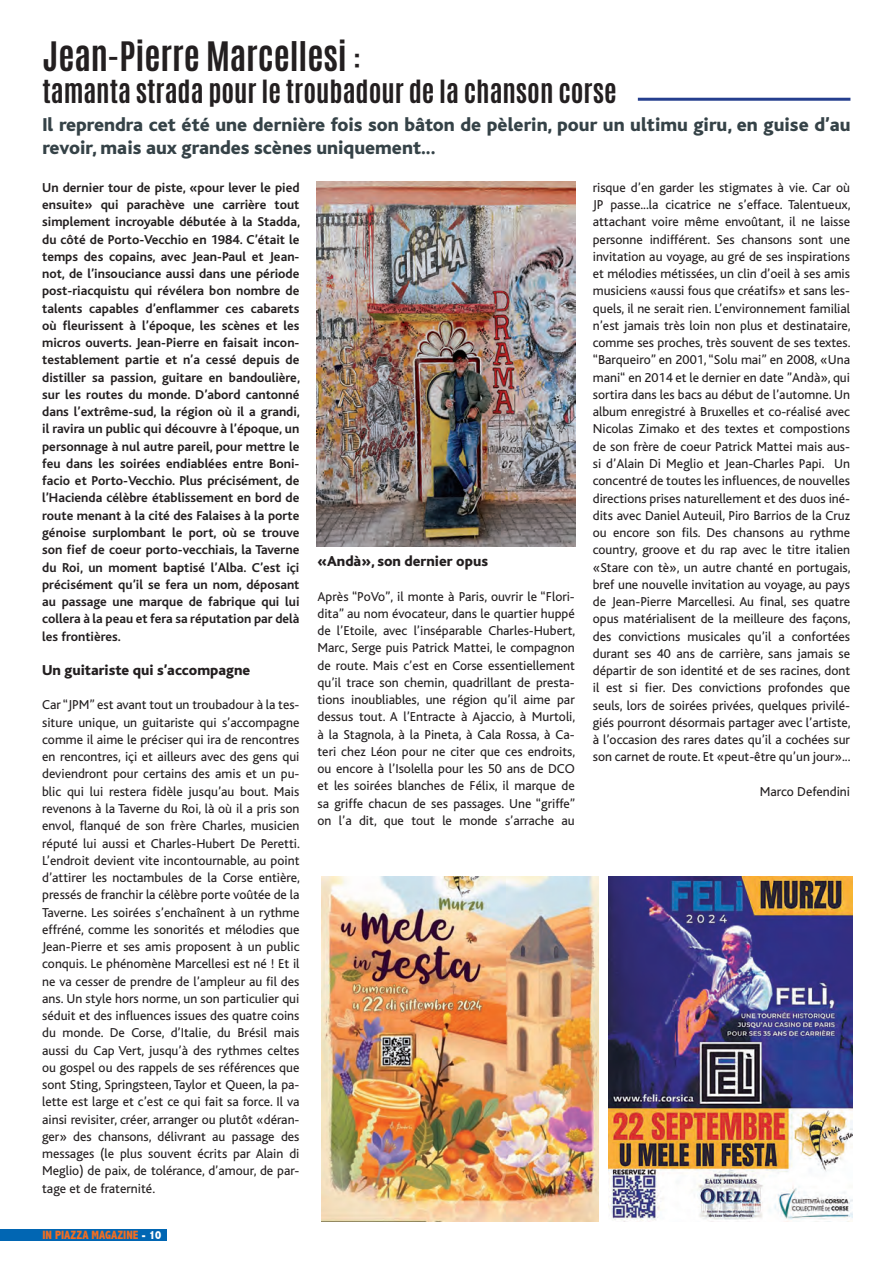
<style>
.page{position:relative;width:893px;height:1263px;background:#fff}
.page>*{position:absolute;margin:0;border:0;box-sizing:border-box;transform-origin:0 0}
.t1{font:34.5px "Antonio";color:#231f20}
.t2{font:27px "Antonio";color:#231f20}
.t3{font:800 19.5px/23.4px "Bliss";color:#354247}
.t4{font:800 15px "Bliss";color:#231f20}
.t5{font:13.5px/17.2px "Bliss";color:#231f20;text-align:justify}
.t6{font:700 13.5px/17.2px "Bliss";color:#231f20;text-align:justify}
.t7{font:800 condensed 12px "Abadi";color:#f36e21}
.s1{font-size:27px}
.s2{color:#fff}
</style>
<div class="page">
<div style="left:0;top:1229px;width:167px;height:11px;background:#0166b3"></div>
<img style="left:322px;top:876px;width:277px;height:346px">
<img style="left:608px;top:876px;width:245px;height:346px">
<img style="left:317px;top:182px;width:258px;height:364px">
<hr style="left:638px;top:98px;width:212px;height:3px;background:#253f8e">
<h1 class="t1" style="left:43px;top:31px;width:320px">Jean-Pierre Marcellesi <span class="s1">:</span></h1>
<h2 class="t2" style="left:43px;top:72px;width:575px">tamanta strada pour le troubadour de la chanson corse</h2>
<h3 class="t3" style="left:43px;top:113px;width:809px">Il reprendra cet été une dernière fois son bâton de pèlerin, pour un ultimu giru, en guise d’au revoir, mais aux grandes scènes uniquement...</h3>
<p class="t6" style="left:42px;top:179px;width:259px">Un dernier tour de piste, «pour lever le pied ensuite» qui parachève une carrière tout simplement incroyable débutée à la Stadda, du côté de Porto-Vecchio en 1984. C’était le temps des copains, avec Jean-Paul et Jean&shy;not, de l’insouciance aussi dans une période post-riacquistu qui révélera bon nombre de talents capables d’enflammer ces cabarets où fleurissent à l’époque, les scènes et les micros ouverts. Jean-Pierre en faisait incon&shy;testablement partie et n’a cessé depuis de distiller sa passion, guitare en bandoulière, sur les routes du monde. D’abord cantonné dans l’extrême-sud, la région où il a grandi, il ravira un public qui découvre à l’époque, un personnage à nul autre pareil, pour mettre le feu dans les soirées endiablées entre Boni&shy;facio et Porto-Vecchio. Plus précisément, de l’Hacienda célèbre établissement en bord de route menant à la cité des Falaises à la porte génoise surplombant le port, où se trouve son fief de coeur porto-vecchiais, la Taverne du Roi, un moment baptisé l’Alba. C’est içi précisément qu’il se fera un nom, déposant au passage une marque de fabrique qui lui collera à la peau et fera sa réputation par delà les frontières.</p>
<p class="t4" style="left:42px;top:662px;width:210px">Un guitariste qui s’accompagne</p>
<p class="t5" style="left:42px;top:697px;width:259px">Car “JPM” est avant tout un troubadour à la tes&shy;siture unique, un guitariste qui s’accompagne comme il aime le préciser qui ira de rencontres en rencontres, içi et ailleurs avec des gens qui deviendront pour certains des amis et un pu&shy;blic qui lui restera fidèle jusqu’au bout. Mais revenons à la Taverne du Roi, là où il a pris son envol, flanqué de son frère Charles, musicien réputé lui aussi et Charles-Hubert De Peretti.<br>L’endroit devient vite incontournable, au point d’attirer les noctambules de la Corse entière, pressés de franchir la célèbre porte voûtée de la Taverne. Les soirées s’enchaînent à un rythme effréné, comme les sonorités et mélodies que Jean-Pierre et ses amis proposent à un public conquis. Le phénomène Marcellesi est né ! Et il ne va cesser de prendre de l’ampleur au fil des ans. Un style hors norme, un son particulier qui séduit et des influences issues des quatre coins du monde. De Corse, d’Italie, du Brésil mais aussi du Cap Vert, jusqu’à des rythmes celtes ou gospel ou des rappels de ses références que sont Sting, Springsteen, Taylor et Queen, la pa&shy;lette est large et c’est ce qui fait sa force. Il va ainsi revisiter, créer, arranger ou plutôt «déran&shy;ger» des chansons, délivrant au passage des messages (le plus souvent écrits par Alain di Meglio) de paix, de tolérance, d’amour, de par&shy;tage et de fraternité.</p>
<p class="t5" style="left:593px;top:179px;width:259px">risque d’en garder les stigmates à vie. Car où JP passe...la cicatrice ne s’efface. Talentueux, attachant voire même envoûtant, il ne laisse personne indifférent. Ses chansons sont une invitation au voyage, au gré de ses inspirations et mélodies métissées, un clin d’oeil à ses amis musiciens «aussi fous que créatifs» et sans les&shy;quels, il ne serait rien. L’environnement familial n’est jamais très loin non plus et destinataire, comme ses proches, très souvent de ses textes. “Barqueiro” en 2001, “Solu mai” en 2008, «Una mani“ en 2014 et le dernier en date ”Andà», qui sortira dans les bacs au début de l’automne. Un album enregistré à Bruxelles et co-réalisé avec Nicolas Zimako et des textes et compostions de son frère de coeur Patrick Mattei mais aus&shy;si d’Alain Di Meglio et Jean-Charles Papi. Un concentré de toutes les influences, de nouvelles directions prises naturellement et des duos iné&shy;dits avec Daniel Auteuil, Piro Barrios de la Cruz ou encore son fils. Des chansons au rythme country, groove et du rap avec le titre italien «Stare con tè», un autre chanté en portugais, bref une nouvelle invitation au voyage, au pays de Jean-Pierre Marcellesi. Au final, ses quatre opus matérialisent de la meilleure des façons, des convictions musicales qu’il a confortées durant ses 40 ans de carrière, sans jamais se départir de son identité et de ses racines, dont il est si fier. Des convictions profondes que seuls, lors de soirées privées, quelques privilé&shy;giés pourront désormais partager avec l’artiste, à l’occasion des rares dates qu’il a cochées sur son carnet de route. Et «peut-être qu’un jour»...</p>
<p class="t5" style="left:760px;top:783px;width:92px">Marco Defendini</p>
<p class="t4" style="left:317px;top:553px;width:172px">«Andà», son dernier opus</p>
<p class="t5" style="left:317px;top:588px;width:259px">Après “PoVo”, il monte à Paris, ouvrir le “Flori&shy;dita” au nom évocateur, dans le quartier huppé de l’Etoile, avec l’inséparable Charles-Hubert, Marc, Serge puis Patrick Mattei, le compagnon de route. Mais c’est en Corse essentiellement qu’il trace son chemin, quadrillant de presta&shy;tions inoubliables, une région qu’il aime par dessus tout. A l’Entracte à Ajaccio, à Murtoli, à la Stagnola, à la Pineta, à Cala Rossa, à Ca&shy;teri chez Léon pour ne citer que ces endroits, ou encore à l’Isolella pour les 50 ans de DCO et les soirées blanches de Félix, il marque de sa griffe chacun de ses passages. Une “griffe” on l’a dit, que tout le monde s’arrache au</p>
<p class="t7" style="left:43px;top:1228px;width:120px">IN PIAZZA MAGAZINE <span class="s2">- 10</span></p>
</div>
